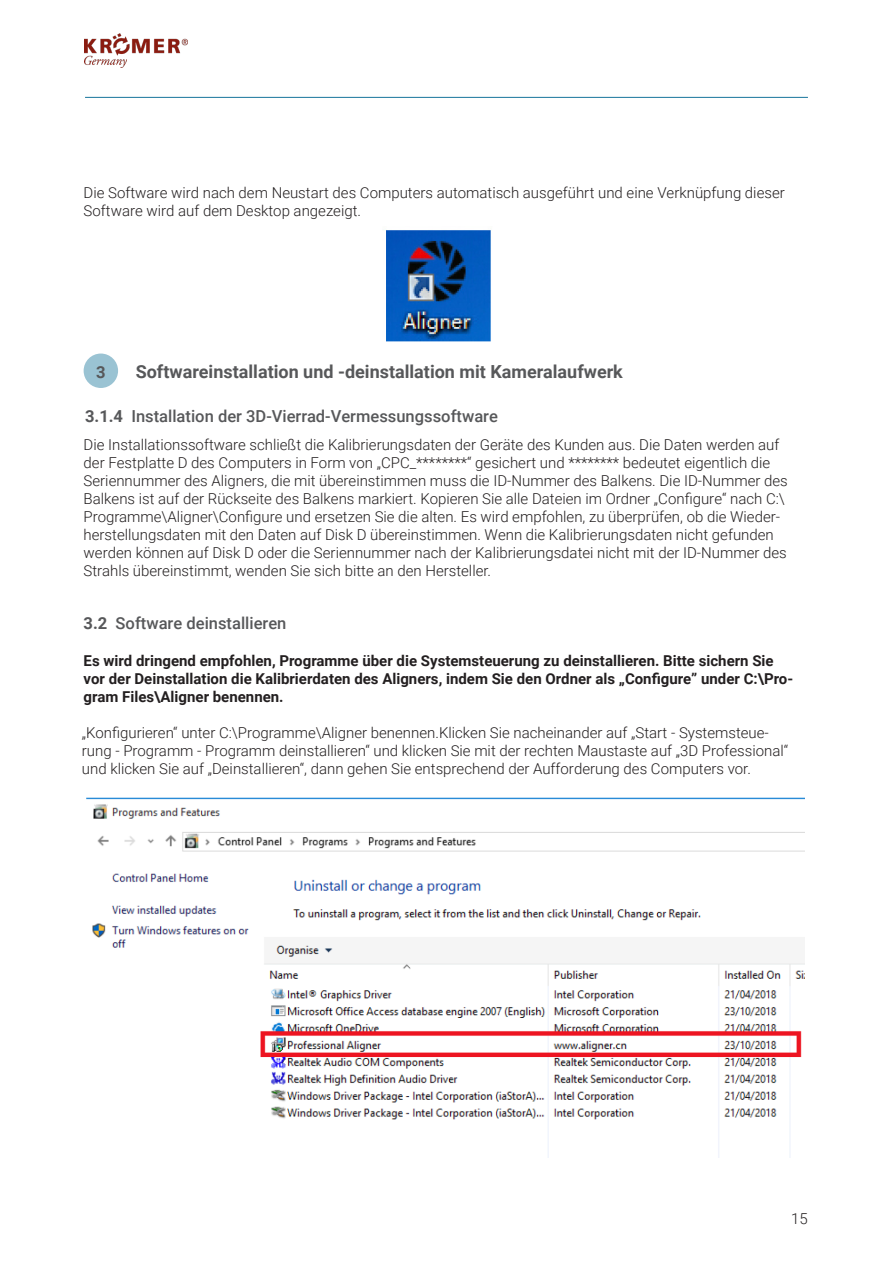
<style>
.page{position:relative;width:893px;height:1263px;background:#fff}
.page>*{position:absolute;margin:0;border:0;box-sizing:border-box;transform-origin:0 0}
.t1{font:700 18px "Roboto";color:#57585a}
.t2{font:500 16.5px "Roboto";color:#57585a}
.t3{font:700 16.5px "Roboto";color:#57585a}
.t4{font:300 15px/18px "Roboto";color:#231f20}
.t5{font:700 15px/18px "Roboto";color:#231f20}
.s1{font-weight:700}
</style>
<div class="page">
<img style="left:84px;top:33px;width:103px;height:34px">
<hr style="left:85px;top:97px;width:723px;height:1px;background:#16749b">
<img style="left:386px;top:230px;width:105px;height:112px">
<div style="left:84px;top:353px;width:34px;height:35px;background:#9ac3d3;border-radius:50%"></div>
<img style="left:86px;top:797px;width:719px;height:361px">
<p class="t4" style="left:84px;top:183px;width:703px">Die Software wird nach dem Neustart des Computers automatisch ausgeführt und eine Verknüpfung dieser<br>Software wird auf dem Desktop angezeigt.</p>
<p class="t3" style="left:96px;top:360px;width:11px">3</p>
<p class="t1" style="left:136px;top:359px;width:489px">Softwareinstallation und -deinstallation mit Kameralaufwerk</p>
<p class="t2" style="left:85px;top:405px;width:414px"><span class="s1">3.1.4</span> Installation der 3D-Vierrad-Vermessungssoftware</p>
<p class="t4" style="left:84px;top:435px;width:706px">Die Installationssoftware schließt die Kalibrierungsdaten der Geräte des Kunden aus. Die Daten werden auf der Festplatte D des Computers in Form von „CPC_********“ gesichert und ******** bedeutet eigentlich die Seriennummer des Aligners, die mit übereinstimmen muss die ID-Nummer des Balkens. Die ID-Nummer des Balkens ist auf der Rückseite des Balkens markiert. Kopieren Sie alle Dateien im Ordner „Configure“ nach C:\ Programme\Aligner\Configure und ersetzen Sie die alten. Es wird empfohlen, zu überprüfen, ob die Wieder&shy;herstellungsdaten mit den Daten auf Disk D übereinstimmen. Wenn die Kalibrierungsdaten nicht gefunden werden können auf Disk D oder die Seriennummer nach der Kalibrierungsdatei nicht mit der ID-Nummer des Strahls übereinstimmt, wenden Sie sich bitte an den Hersteller.</p>
<p class="t2" style="left:84px;top:612px;width:204px"><span class="s1">3.2</span> Software deinstallieren</p>
<p class="t5" style="left:84px;top:651px;width:711px">Es wird dringend empfohlen, Programme über die Systemsteuerung zu deinstallieren. Bitte sichern Sie vor der Deinstallation die Kalibrierdaten des Aligners, indem Sie den Ordner als „Configure” under C:\Pro&shy;gram Files\Aligner benennen.</p>
<p class="t4" style="left:82px;top:723px;width:708px">„Konfigurieren“ unter C:\Programme\Aligner benennen.Klicken Sie nacheinander auf „Start - Systemsteue&shy;rung - Programm - Programm deinstallieren“ und klicken Sie mit der rechten Maustaste auf „3D Professional“ und klicken Sie auf „Deinstallieren“, dann gehen Sie entsprechend der Aufforderung des Computers vor.</p>
<p class="t4" style="left:791px;top:1209px;width:18px">15</p>
</div>
